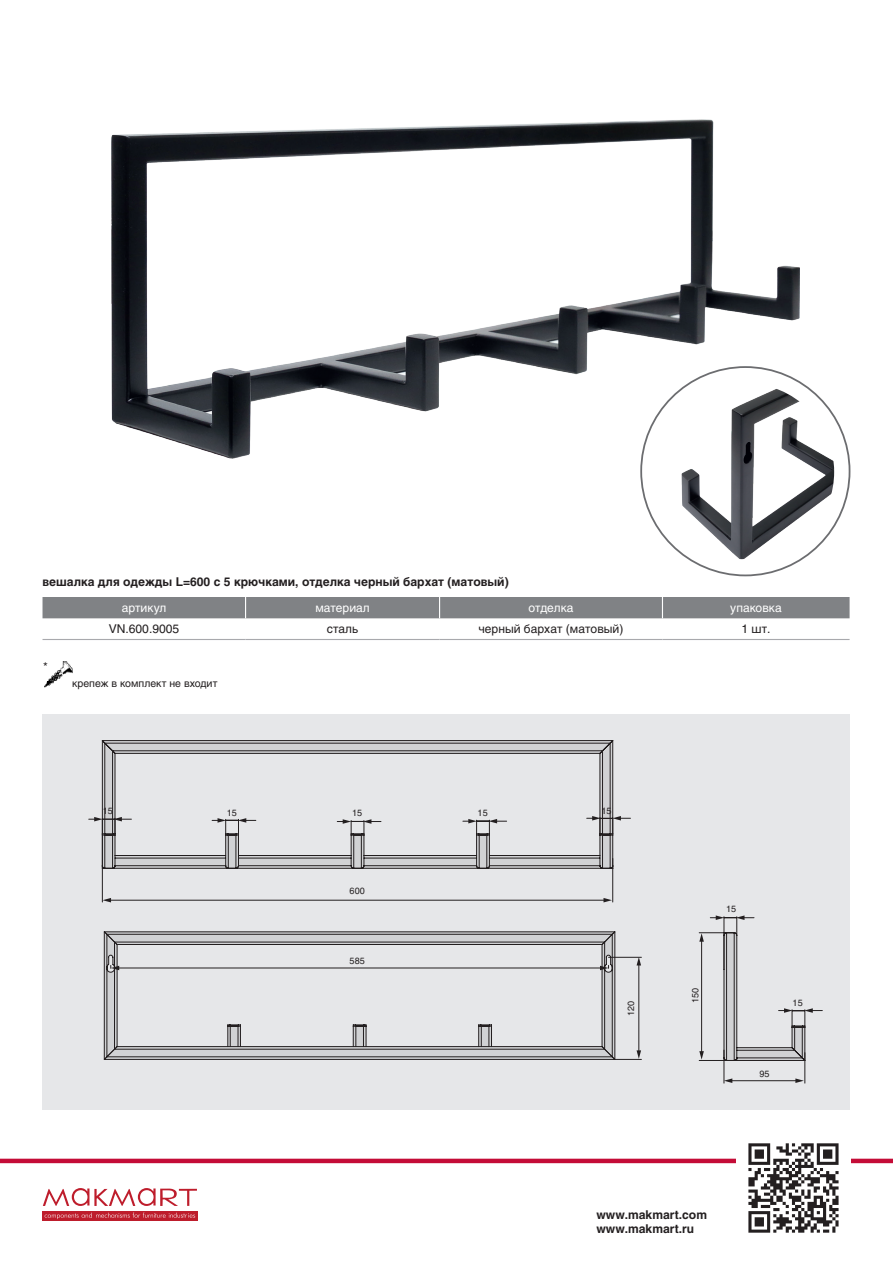
<style>
.page{position:relative;width:893px;height:1263px;background:#fff}
.page>*{position:absolute;margin:0;border:0;box-sizing:border-box;transform-origin:0 0}
.артикулы{font:700 12px/14.4px "Helios";color:#231f20}
.t1{font:12px "Helios";color:#231f20}
.артикул_в_таблице{font:12px "Helios";color:#fff}
.t2{font:10.5px "Helios";color:#231f20}
.схемы{font:9px "Helios";color:#231f20}
</style>
<div class="page">
<div style="left:42px;top:1211px;width:156px;height:10px;background:#be1d2c"></div>
<svg style="left:45px;top:1212px;width:150px;height:7px"></svg>
<svg style="left:43px;top:1188px;width:154px;height:18px"></svg>
<hr style="left:0;top:1159px;width:893px;height:4px;background:#c40c37">
<img style="left:737px;top:1143px;width:113px;height:90px">
<div style="left:42px;top:714px;width:808px;height:396px;background:#e6e7e9"></div>
<img style="left:112px;top:119px;width:687px;height:339px">
<hr style="left:43px;top:639px;width:203px;height:1px;background:#a8a9ad">
<hr style="left:246px;top:639px;width:194px;height:1px;background:#a8a9ad">
<hr style="left:440px;top:639px;width:222px;height:1px;background:#a8a9ad">
<hr style="left:662px;top:639px;width:188px;height:1px;background:#a8a9ad">
<div style="left:43px;top:597px;width:807px;height:21px;background:#808285"></div>
<img style="left:44px;top:662px;width:28px;height:25px">
<svg style="left:101px;top:740px;width:598px;height:321px"></svg>
<svg style="left:103px;top:930px;width:513px;height:131px"></svg>
<hr style="left:109px;top:900px;width:496px;height:1px;background:#231f20">
<svg style="left:103px;top:898px;width:8px;height:4px"></svg>
<svg style="left:603px;top:898px;width:9px;height:4px"></svg>
<hr style="left:612px;top:858px;width:1px;height:44px;background:#231f20">
<hr style="left:102px;top:834px;width:1px;height:68px;background:#231f20">
<svg style="left:89px;top:817px;width:42px;height:18px"></svg>
<svg style="left:212px;top:818px;width:44px;height:17px"></svg>
<svg style="left:337px;top:819px;width:44px;height:16px"></svg>
<svg style="left:463px;top:819px;width:44px;height:16px"></svg>
<svg style="left:587px;top:816px;width:43px;height:19px"></svg>
<svg style="left:699px;top:915px;width:123px;height:146px"></svg>
<hr style="left:731px;top:1080px;width:66px;height:1px;background:#231f20">
<svg style="left:725px;top:1078px;width:7px;height:5px"></svg>
<svg style="left:795px;top:1078px;width:9px;height:5px"></svg>
<hr style="left:724px;top:1050px;width:1px;height:33px;background:#231f20">
<hr style="left:804px;top:1053px;width:1px;height:30px;background:#231f20">
<hr style="left:118px;top:967px;width:483px;height:1px;background:#231f20">
<svg style="left:110px;top:965px;width:9px;height:5px"></svg>
<svg style="left:600px;top:965px;width:9px;height:5px"></svg>
<hr style="left:638px;top:964px;width:1px;height:88px;background:#231f20">
<svg style="left:637px;top:958px;width:4px;height:7px"></svg>
<svg style="left:615px;top:1050px;width:26px;height:10px"></svg>
<hr style="left:608px;top:957px;width:33px;height:1px;background:#231f20">
<img style="left:682px;top:383px;width:152px;height:176px">
<p class="артикулы" style="left:43px;top:574px;width:468px">вешалка для одежды L=600 с 5 крючками, отделка черный бархат (матовый)</p>
<p class="t1" style="left:43px;top:659px;width:6px">*</p>
<p class="артикул_в_таблице" style="left:122px;top:601px;width:46px">артикул</p>
<p class="артикул_в_таблице" style="left:315px;top:601px;width:56px">материал</p>
<p class="артикул_в_таблице" style="left:528px;top:601px;width:47px">отделка</p>
<p class="артикул_в_таблице" style="left:730px;top:601px;width:53px">упаковка</p>
<p class="t1" style="left:109px;top:622px;width:72px">VN.600.9005</p>
<p class="t1" style="left:327px;top:622px;width:33px">сталь</p>
<p class="t1" style="left:479px;top:622px;width:146px">черный бархат (матовый)</p>
<p class="t1" style="left:741px;top:622px;width:31px">1 шт.</p>
<p class="t2" style="left:72px;top:677px;width:147px">крепеж в комплект не входит</p>
<p class="схемы" style="left:103px;top:806px;width:12px">15</p>
<p class="схемы" style="left:227px;top:807px;width:12px">15</p>
<p class="схемы" style="left:352px;top:807px;width:12px">15</p>
<p class="схемы" style="left:350px;top:885px;width:17px">600</p>
<p class="схемы" style="left:350px;top:955px;width:17px">585</p>
<p class="схемы" style="left:478px;top:807px;width:12px">15</p>
<p class="схемы" style="left:602px;top:806px;width:12px">15</p>
<p class="схемы" style="left:626px;top:1016px;width:17px;rotate:-90deg">120</p>
<p class="схемы" style="left:726px;top:903px;width:12px">15</p>
<p class="схемы" style="left:690px;top:1003px;width:17px;rotate:-90deg">150</p>
<p class="схемы" style="left:793px;top:998px;width:12px">15</p>
<p class="схемы" style="left:759px;top:1068px;width:12px">95</p>
<p class="артикулы" style="left:596px;top:1207px;width:112px">www.makmart.com www.makmart.ru</p>
</div>
